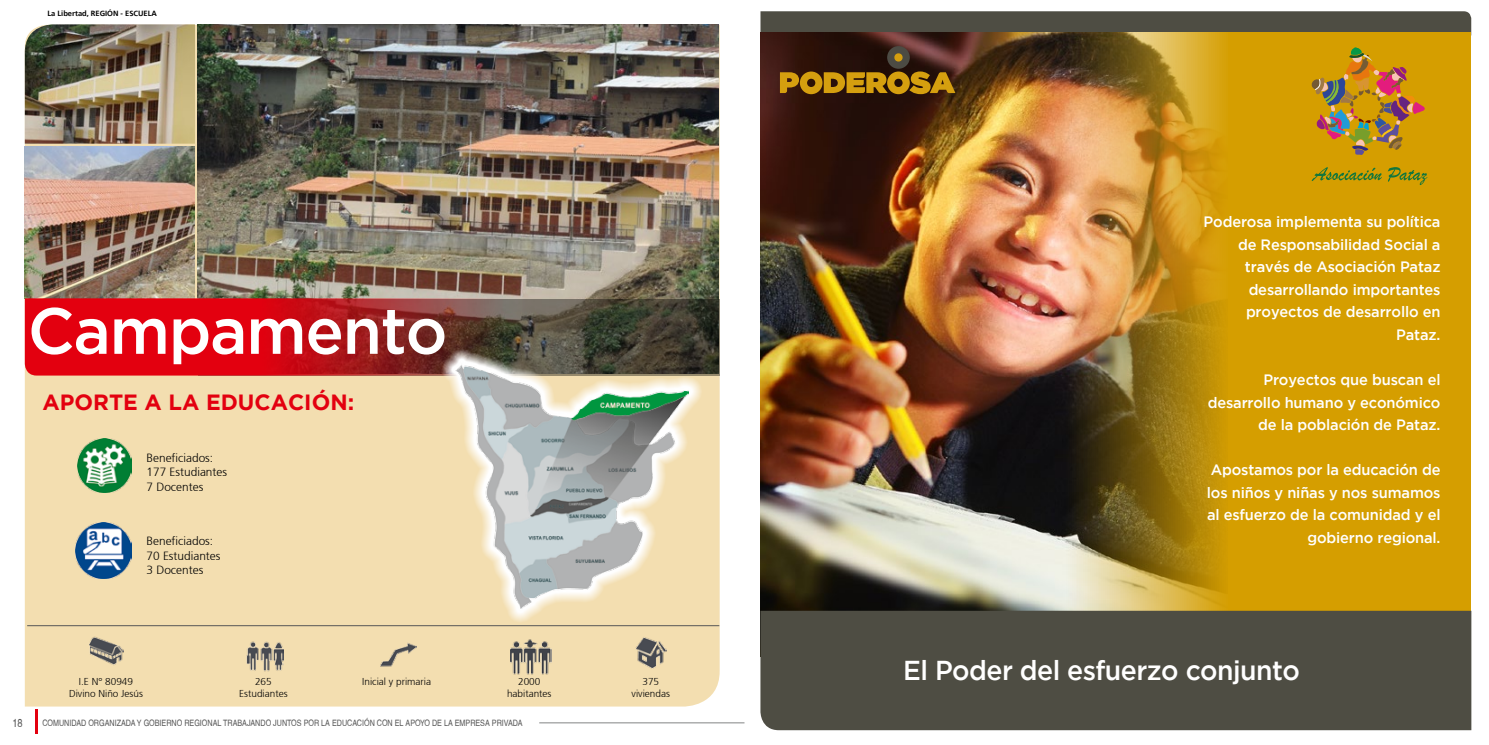
<style>
.page{position:relative;width:1489px;height:745px;background:#fff}
.page>*{position:absolute;margin:0;border:0;box-sizing:border-box;transform-origin:0 0}
.t1{font:500 65px "Gotham";letter-spacing:-.02em;color:#fff}
.t2{font:500 27.25px "Gotham";letter-spacing:-.02em;color:#fff}
.t3{font:700 22px "Gotham";color:#e3000f}
.t4{font:500 15px/22.5px "Gotham";letter-spacing:-.01em;color:#fff;text-align:right}
.t5{font:300 11.88px/14.2px "Frutiger 45";color:#000}
.t6{font:condensed 11.25px "Helvetica";color:#565656}
.t7{font:300 10px/12px "Frutiger 45";color:#000;text-align:center}
.t8{font:condensed 8.75px "Helvetica";color:#565656}
.t9{font:700 7.5px "Frutiger 65";color:#000}
</style>
<div class="page">
<hr style="left:35px;top:709px;width:3px;height:24px;background:#e3000f">
<hr style="left:539px;top:721px;width:205px;height:2px;background:#9c9d9d">
<div style="left:25px;top:25px;width:694px;height:681px;background:#f3deb0"></div>
<img style="left:198px;top:24px;width:521px;height:275px">
<svg style="left:503px;top:299px;width:216px;height:76px;background:#484639"></svg>
<img style="left:25px;top:24px;width:170px;height:120px">
<img style="left:25px;top:146px;width:170px;height:152px">
<svg style="left:25px;top:298px;width:478px;height:77px;background:#bf1018"></svg>
<svg style="left:441px;top:349px;width:261px;height:273px;background:#c7b693"></svg>
<img style="left:455px;top:363px;width:233px;height:245px">
<svg style="left:760px;top:11px;width:710px;height:22px;background:#535043"></svg>
<div style="left:760px;top:33px;width:710px;height:623px;background:#d59e00"></div>
<img style="left:760px;top:33px;width:464px;height:577px">
<div style="left:760px;top:610px;width:711px;height:119px;background:#4e4d43"></div>
<div style="left:887px;top:46px;width:22px;height:23px;background:#4c4b43;border-radius:50%"></div>
<svg style="left:894px;top:53px;width:9px;height:9px"></svg>
<svg style="left:780px;top:71px;width:175px;height:23px"></svg>
<svg style="left:1311px;top:47px;width:113px;height:108px"></svg>
<svg style="left:1311px;top:167px;width:70px;height:14px"></svg>
<svg style="left:1387px;top:167px;width:40px;height:18px"></svg>
<img style="left:78px;top:438px;width:53px;height:53px">
<img style="left:75px;top:521px;width:56px;height:56px">
<img style="left:634px;top:636px;width:32px;height:32px">
<img style="left:89px;top:636px;width:35px;height:29px">
<img style="left:246px;top:636px;width:37px;height:38px">
<img style="left:380px;top:636px;width:36px;height:37px">
<hr style="left:27px;top:625px;width:692px;height:1px;background:#565656">
<img style="left:510px;top:634px;width:41px;height:41px">
<p class="t9" style="left:47px;top:9px;width:111px">La Libertad, REGIÓN - ESCUELA</p>
<h1 class="t1" style="left:28px;top:293px;width:421px">Campamento</h1>
<h3 class="t3" style="left:43px;top:389px;width:313px">APORTE A LA EDUCACIÓN:</h3>
<p class="t5" style="left:146px;top:450px;width:82px">Beneficiados:<br>177 Estudiantes<br>7 Docentes</p>
<p class="t5" style="left:146px;top:534px;width:75px">Beneficiados:<br>70 Estudiantes<br>3 Docentes</p>
<p class="t7" style="left:69px;top:675px;width:75px">I.E N° 80949<br>Divino Niño Jesús</p>
<p class="t7" style="left:362px;top:675px;width:70px">Inicial y primaria</p>
<p class="t7" style="left:239px;top:675px;width:50px">265<br>Estudiantes</p>
<p class="t7" style="left:631px;top:675px;width:40px">375 viviendas</p>
<p class="t7" style="left:507px;top:675px;width:46px">2000 habitantes</p>
<p class="t6" style="left:12px;top:715px;width:12px">18</p>
<p class="t8" style="left:42px;top:717px;width:481px">COMUNIDAD ORGANIZADA Y GOBIERNO REGIONAL TRABAJANDO JUNTOS POR LA EDUCACIÓN CON EL APOYO DE LA EMPRESA PRIVADA</p>
<p class="t4" style="left:1203px;top:210px;width:238px">Poderosa implementa su política de Responsabilidad Social a través de Asociación Pataz desarrollando importantes proyectos de desarrollo en<br>Pataz.</p>
<p class="t4" style="left:1207px;top:368px;width:234px">Proyectos que buscan el desarrollo humano y económico de la población de Pataz.</p>
<p class="t4" style="left:1206px;top:458px;width:235px">Apostamos por la educación de los niños y niñas y nos sumamos al esfuerzo de la comunidad y el gobierno regional.</p>
<h2 class="t2" style="left:903px;top:654px;width:398px">El Poder del esfuerzo conjunto</h2>
</div>
